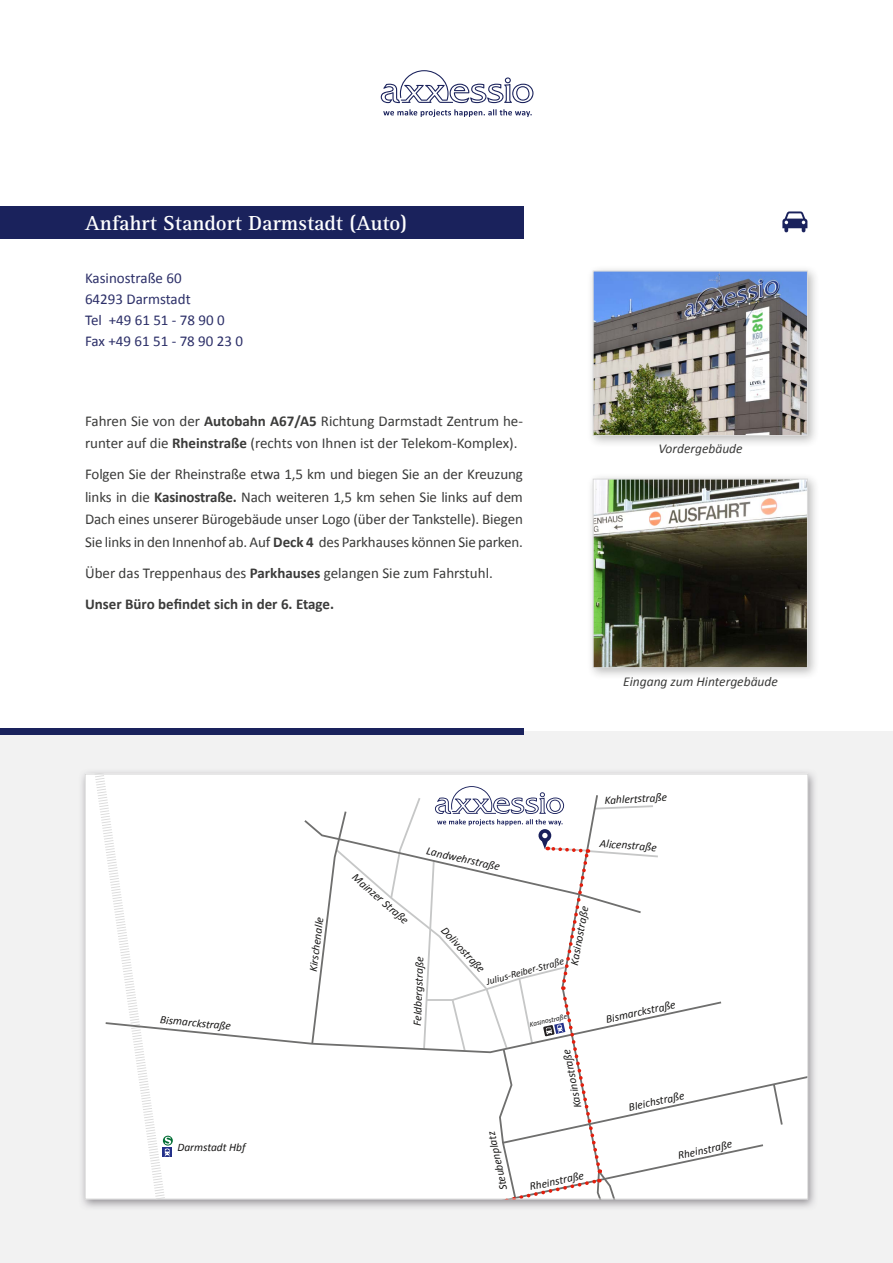
<style>
.page{position:relative;width:893px;height:1263px;background:#fff}
.page>*{position:absolute;margin:0;border:0;box-sizing:border-box;transform-origin:0 0}
.t1{font:700 21px "Rotis Serif Std";color:#fff}
.t2{font:15px/22.5px "Calibri";color:#3b3b3a}
.t3{font:15px/21px "Calibri";color:#2c2f68}
.t4{font:italic 13.5px "Calibri";color:#3b3b3a}
.t5{font:italic 11.4px "Calibri";color:#181716}
.t6{font:italic 10.05px "Calibri";color:#181716}
.t7{font:italic 7.35px "Calibri";color:#181716}
.s1{font-weight:700}
</style>
<div class="page">
<img style="left:0;top:731px;width:893px;height:532px">
<svg style="left:383px;top:109px;width:149px;height:8px"></svg>
<svg style="left:381px;top:70px;width:152px;height:33px"></svg>
<div style="left:0;top:206px;width:523px;height:32px;background:#1a225c"></div>
<svg style="left:87px;top:776px;width:108px;height:421px"></svg>
<svg style="left:104px;top:786px;width:702px;height:411px"></svg>
<div style="left:0;top:728px;width:523px;height:7px;background:#1a225c"></div>
<svg style="left:782px;top:211px;width:25px;height:22px"></svg>
<div style="left:587px;top:265px;width:233px;height:183px;background:#1a1a18;opacity:.3"></div>
<img style="left:595px;top:273px;width:211px;height:161px">
<div style="left:593px;top:271px;width:215px;height:165px;border:1px solid #dadada"></div>
<div style="left:587px;top:473px;width:233px;height:207px;background:#1a1a18;opacity:.3"></div>
<img style="left:595px;top:481px;width:211px;height:185px">
<div style="left:593px;top:479px;width:215px;height:189px;border:1px solid #dadada"></div>
<h1 class="t1" style="left:85px;top:210px;width:324px">Anfahrt Standort Darmstadt (Auto)</h1>
<p class="t3" style="left:85px;top:267px;width:160px">Kasinostraße 60<br>64293 Darmstadt<br>Tel +49 61 51 - 78 90 0<br>Fax +49 61 51 - 78 90 23 0</p>
<p class="t2" style="left:85px;top:409px;width:439px">Fahren Sie von der <span class="s1">Autobahn A67/A5</span> Richtung Darmstadt Zentrum he&shy;runter auf die <span class="s1">Rheinstraße</span> (rechts von Ihnen ist der Telekom-Komplex).</p>
<p class="t2" style="left:85px;top:463px;width:439px;text-align:justify">Folgen Sie der Rheinstraße etwa 1,5 km und biegen Sie an der Kreuzung links in die <span class="s1">Kasinostraße.</span> Nach weiteren 1,5 km sehen Sie links auf dem Dach eines unserer Bürogebäude unser Logo (über der Tankstelle). Biegen Sie links in den Innenhof ab. Auf <span class="s1">Deck 4</span> des Parkhauses können Sie parken.</p>
<p class="t2" style="left:85px;top:557px;width:409px;line-height:31px">Über das Treppenhaus des <span class="s1">Parkhauses</span> gelangen Sie zum Fahrstuhl.<br><span class="s1">Unser Büro befindet sich in der 6. Etage.</span></p>
<p class="t4" style="left:658px;top:440px;width:86px">Vordergebäude</p>
<p class="t4" style="left:623px;top:673px;width:156px">Eingang zum Hintergebäude</p>
<p class="t5" style="left:161px;top:1013px;width:73px;rotate:5deg">Bismarckstraße</p>
<p class="t5" style="left:177px;top:1140px;width:70px">Darmstadt Hbf</p>
<p class="t5" style="left:306px;top:971px;width:57px;rotate:-83deg">Kirschenalle</p>
<p class="t5" style="left:604px;top:793px;width:64px;rotate:-3deg">Kahlertstraße</p>
<p class="t5" style="left:428px;top:843px;width:77px;rotate:13deg">Landwehrstraße</p>
<p class="t5" style="left:359px;top:870px;width:72px;rotate:41deg">Mainzer Straße</p>
<p class="t5" style="left:567px;top:964px;width:61px;rotate:-80deg">Kasinostraße</p>
<p class="t5" style="left:448px;top:923px;width:60px;rotate:47deg">Dolivostraße</p>
<p class="t5" style="left:410px;top:1025px;width:71px;rotate:-88deg">Feldbergstraße</p>
<p class="t6" style="left:485px;top:975px;width:82px;rotate:-15deg">Julius-Reiber-Straße</p>
<p class="t7" style="left:529px;top:1020px;width:40px;rotate:-13deg">Kasinostraße</p>
<p class="t5" style="left:497px;top:1191px;width:61px;rotate:-102deg">Steubenplatz</p>
<p class="t5" style="left:571px;top:1109px;width:61px;rotate:-101deg">Kasinostraße</p>
<p class="t5" style="left:528px;top:1179px;width:57px;rotate:-12deg">Rheinstraße</p>
<p class="t5" style="left:600px;top:836px;width:59px;rotate:4deg">Alicenstraße</p>
<p class="t5" style="left:604px;top:1013px;width:73px;rotate:-13deg">Bismarckstraße</p>
<p class="t5" style="left:627px;top:1101px;width:58px;rotate:-13deg">Bleichstraße</p>
<p class="t5" style="left:677px;top:1148px;width:57px;rotate:-12deg">Rheinstraße</p>
</div>
